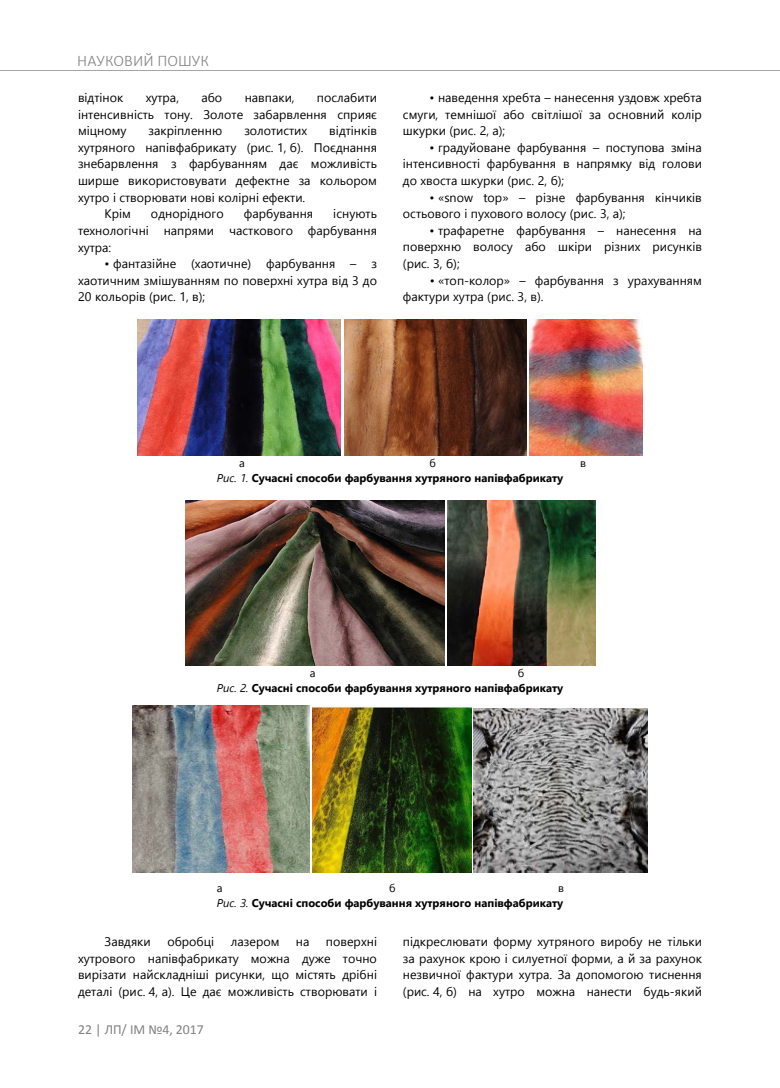
<style>
.page{position:relative;width:780px;height:1088px;background:#fff}
.page>*{position:absolute;margin:0;border:0;box-sizing:border-box;transform-origin:0 0}
.t1{font:300 16.25px "Calibri";letter-spacing:.005em;color:#818181}
.t2{font:13.75px "Calibri";color:#818181}
.t3{font:12.5px/16.6px "Segoe UI";color:#000;text-align:justify}
.t4{font:700 11.25px "Segoe UI";color:#000}
.t5{font:11.25px "Segoe UI";color:#000}
.s1{font-weight:400;font-style:italic}
</style>
<div class="page">
<hr style="left:0;top:71px;width:780px;height:1px;background:#a6a6a6">
<img style="left:138px;top:320px;width:203px;height:135px">
<img style="left:344px;top:320px;width:182px;height:136px">
<img style="left:529px;top:320px;width:113px;height:135px">
<img style="left:185px;top:501px;width:259px;height:164px">
<img style="left:447px;top:500px;width:148px;height:165px">
<img style="left:133px;top:706px;width:177px;height:167px">
<img style="left:312px;top:705px;width:159px;height:168px">
<img style="left:474px;top:708px;width:173px;height:165px">
<h1 class="t1" style="left:77px;top:51px;width:133px">НАУКОВИЙ ПОШУК</h1>
<p class="t3" style="left:78px;top:89px;width:47px">відтінок</p>
<p class="t3" style="left:146px;top:89px;width:35px">хутра,</p>
<p class="t3" style="left:201px;top:89px;width:22px">або</p>
<p class="t3" style="left:245px;top:89px;width:51px">навпаки,</p>
<p class="t3" style="left:78px;top:89px;width:300px;text-indent:239px">послабити інтенсивність тону. Золоте забарвлення сприяє міцному</p>
<p class="t3" style="left:78px;top:122px;width:300px;text-indent:251px">відтінків хутряного напівфабрикату (рис. 1, б). Поєднання знебарвлення з фарбуванням дає можливість ширше використовувати дефектне за кольором хутро і створювати нові колірні ефекти.</p>
<p class="t3" style="left:105px;top:205px;width:28px">Крім</p>
<p class="t3" style="left:151px;top:205px;width:74px">однорідного</p>
<p class="t3" style="left:244px;top:205px;width:71px">фарбування</p>
<p class="t3" style="left:149px;top:122px;width:75px">закріпленню</p>
<p class="t3" style="left:244px;top:122px;width:64px">золотистих</p>
<p class="t3" style="left:78px;top:205px;width:300px;text-indent:255px">існують технологічні напрями часткового фарбування хутра:</p>
<p class="t3" style="left:78px;top:255px;width:300px;text-indent:27px">• фантазійне (хаотичне) фарбування – з хаотичним змішуванням по поверхні хутра від 3 до 20 кольорів (рис. 1, в);</p>
<p class="t3" style="left:403px;top:89px;width:300px;text-indent:27px">• наведення хребта – нанесення уздовж хребта смуги, темнішої або світлішої за основний колір шкурки (рис. 2, а);</p>
<p class="t3" style="left:403px;top:139px;width:300px;text-indent:27px">• градуйоване фарбування – поступова зміна інтенсивності фарбування в напрямку від голови до хвоста шкурки (рис. 2, б);</p>
<p class="t3" style="left:403px;top:189px;width:300px;text-indent:27px">• «snow top» – різне фарбування кінчиків остьового і пухового волосу (рис. 3, а);</p>
<p class="t3" style="left:403px;top:222px;width:300px;text-indent:27px">• трафаретне фарбування – нанесення на поверхню волосу або шкіри різних рисунків (рис. 3, б);</p>
<p class="t3" style="left:403px;top:272px;width:300px;text-indent:27px">• «топ-колор» – фарбування з урахуванням фактури хутра (рис. 3, в).</p>
<p class="t5" style="left:239px;top:454px;width:7px">а</p>
<p class="t5" style="left:429px;top:454px;width:8px">б</p>
<p class="t5" style="left:580px;top:454px;width:7px">в</p>
<p class="t4" style="left:217px;top:469px;width:348px"><span class="s1">Рис. 1.</span> Сучасні способи фарбування хутряного напівфабрикату</p>
<p class="t5" style="left:310px;top:664px;width:7px">а</p>
<p class="t5" style="left:518px;top:664px;width:8px">б</p>
<p class="t4" style="left:217px;top:679px;width:348px"><span class="s1">Рис. 2.</span> Сучасні способи фарбування хутряного напівфабрикату</p>
<p class="t5" style="left:217px;top:879px;width:7px">а</p>
<p class="t5" style="left:389px;top:879px;width:8px">б</p>
<p class="t5" style="left:558px;top:879px;width:7px">в</p>
<p class="t4" style="left:217px;top:894px;width:348px"><span class="s1">Рис. 3.</span> Сучасні способи фарбування хутряного напівфабрикату</p>
<p class="t3" style="left:78px;top:933px;width:300px;text-indent:248px">поверхні хутрового напівфабрикату можна дуже точно вирізати найскладніші рисунки, що містять дрібні деталі (рис. 4, а). Це дає можливість створювати і</p>
<p class="t3" style="left:403px;top:933px;width:300px">підкреслювати форму хутряного виробу не тільки за рахунок крою і силуетної форми, а й за рахунок незвичної фактури хутра. За допомогою тиснення (рис. 4, б) на хутро можна нанести будь-який</p>
<p class="t2" style="left:78px;top:1020px;width:127px">22 | ЛП/ ІМ №4, 2017</p>
<p class="t3" style="left:105px;top:933px;width:48px">Завдяки</p>
<p class="t3" style="left:167px;top:933px;width:48px">обробці</p>
<p class="t3" style="left:231px;top:933px;width:50px">лазером</p>
<p class="t3" style="left:296px;top:933px;width:15px">на</p>
</div>
